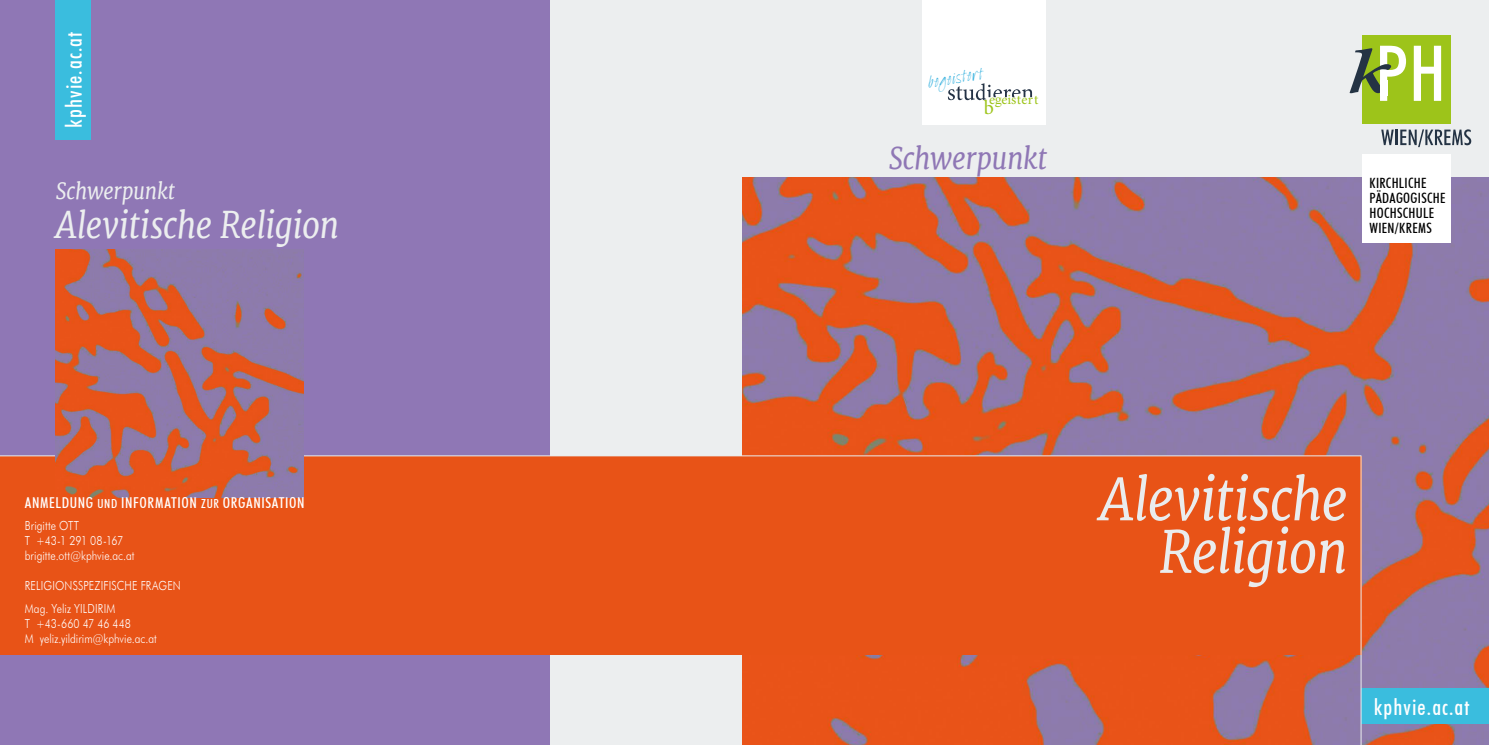
<style>
.page{position:relative;width:1489px;height:745px;background:#fff}
.page>*{position:absolute;margin:0;border:0;box-sizing:border-box;transform-origin:0 0}
.t1{font:italic 57.5px/52.5px "Merriweather";letter-spacing:-.02em;color:#eaeced;text-align:right;scale:.9 1}
.t2{font:italic 36.25px "Merriweather";letter-spacing:-.015em;color:#eceeef;scale:.89 1}
.t3{font:italic 30px "Merriweather";letter-spacing:-.015em;color:#8f77b5;scale:.9 1}
.t4{font:500 condensed 22.5px "Futura BT";letter-spacing:.05em;color:#fff}
.t5{font:italic 22.5px "Merriweather";letter-spacing:-.015em;color:#eceeef;scale:.9 1}
.t6{font:20.12px "Minion Pro";color:#9dc41a}
.t7{font:16px "Baby Bowser";color:#3bb3df;scale:1.11 1}
.t8{font:500 condensed 15px "Futura BT";letter-spacing:.04em;color:#fff}
.t9{font:14.25px "Minion Pro";letter-spacing:.025em;color:#9dc41a}
.t10{font:500 condensed 14.12px/15.2px "Futura BT";letter-spacing:.025em;color:#000}
.t11{font:300 12.5px/15px "Futura BT";letter-spacing:.005em;color:#fff;scale:.85 1}
.s1{font-size:12.5px}
.s2{font-family:"Times New Roman"}
</style>
<div class="page">
<div style="left:0;top:0;width:563px;height:744px;background:#8f77b5"></div>
<div style="left:550px;top:0;width:938px;height:744px;background:#eceeef"></div>
<img style="left:742px;top:177px;width:746px;height:567px">
<div style="left:1361px;top:35px;width:89px;height:89px;background:#9dc41a"></div>
<svg style="left:1413px;top:46px;width:27px;height:55px"></svg>
<svg style="left:1349px;top:46px;width:56px;height:55px"></svg>
<svg style="left:1381px;top:129px;width:89px;height:18px"></svg>
<div style="left:1379px;top:80px;width:7px;height:16px;background:#fff"></div>
<div style="left:1361px;top:154px;width:89px;height:89px;background:#fff"></div>
<div style="left:921px;top:0;width:124px;height:124px;background:#fff"></div>
<div style="left:1361px;top:687px;width:127px;height:36px;background:#3abdde"></div>
<div style="left:0;top:455px;width:1361px;height:199px;background:#e85317"></div>
<hr style="left:0;top:455px;width:1360px;height:1px;background:#eaeced">
<hr style="left:1360px;top:455px;width:1px;height:289px;background:#eceeef">
<div style="left:56px;top:0;width:35px;height:139px;background:#3abdde"></div>
<img style="left:56px;top:249px;width:248px;height:248px">
<svg style="left:947px;top:83px;width:84px;height:17px"></svg>
<h3 class="t4" style="left:60px;top:128px;width:97px;rotate:-90deg">kphvie.ac.at</h3>
<h3 class="t5" style="left:56px;top:177px;width:134px">Schwerpunkt</h3>
<h2 class="t2" style="left:56px;top:202px;width:320px">Alevitische Religion</h2>
<p class="t8" style="left:25px;top:493px;width:281px">ANMELDUNG <span class="s1">UND</span> INFORMATION <span class="s1">ZUR</span> ORGANISATION</p>
<p class="t11" style="left:25px;top:518px;width:130px">Brigitte OTT<br>T +43-1 291 08-167 brigitte.ott@kphvie.ac.at</p>
<p class="t11" style="left:25px;top:574px;width:185px;line-height:22.5px">RELIGIONSSPEZIFISCHE FRAGEN<br>Mag. Yeliz YILDIRIM</p>
<p class="t11" style="left:25px;top:615px;width:157px">T +43-660 47 46 448<br>M yeliz.yildirim@kphvie.ac.at</p>
<p class="t7" style="left:926px;top:73px;width:53px;rotate:-9deg">begei tert</p>
<p class="t9" style="left:989px;top:90px;width:51px">e<span class="s2">g</span>eistert</p>
<h3 class="t6" style="left:983px;top:94px;width:12px">b</h3>
<h3 class="t3" style="left:888px;top:140px;width:178px">Schwerpunkt</h3>
<p class="t10" style="left:1369px;top:175px;width:77px">KIRCHLICHE<br>PÄDAGOGISCHE<br>HOCHSCHULE<br>WIEN/KREMS</p>
<h1 class="t1" style="left:1099px;top:473px;width:277px">Alevitische<br>Religion</h1>
<h3 class="t4" style="left:1373px;top:692px;width:97px">kphvie.ac.at</h3>
</div>
